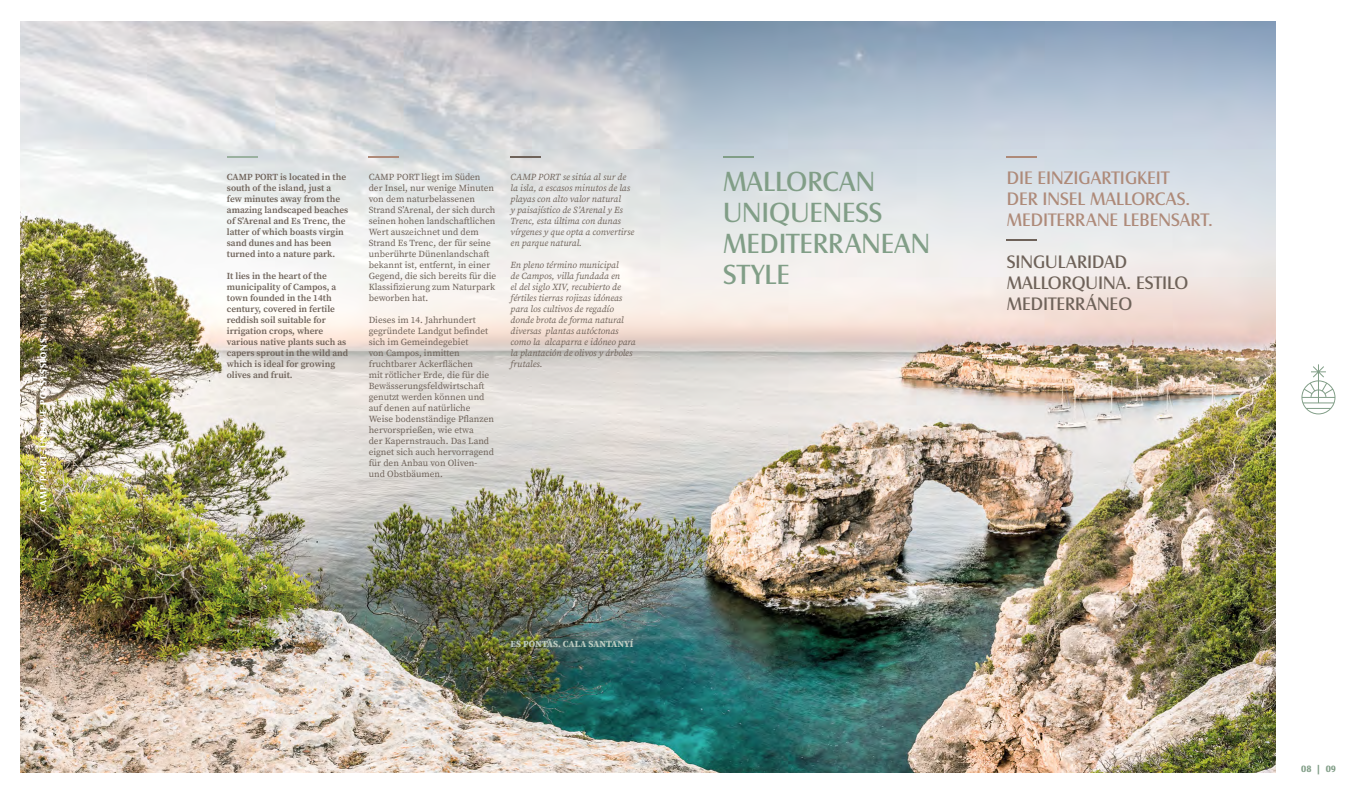
<style>
.page{position:relative;width:1361px;height:794px;background:#fff}
.page>*{position:absolute;margin:0;border:0;box-sizing:border-box;transform-origin:0 0}
.t1{font:28.8px/31px "Castle EF";color:#819e87}
.t2{font:18.8px/21px "Castle EF";color:#ae8a79}
.t3{font:18.8px/21px "Castle EF";color:#6e6259}
.t4{font:700 9.5px "Castle EF";letter-spacing:.1em;color:#fff}
.t5{font:700 9.5px "Castle EF";color:#819e87}
.t6{font:9.2px/11px "Source Serif Pro";color:#6e6259}
.t7{font:italic 9.2px/11px "Source Serif Pro";color:#6e6259}
.t8{font:600 9.2px/11px "Source Serif Pro";color:#6e6259}
.t9{font:700 9.2px "Source Serif Pro";color:#c0cfc3}
.s1{font-weight:300}
</style>
<div class="page">
<img style="left:21px;top:21px;width:1255px;height:751px">
<svg style="left:1301px;top:364px;width:34px;height:50px"></svg>
<hr style="left:227px;top:156px;width:30px;height:1px;background:#9ab19f">
<hr style="left:723px;top:156px;width:30px;height:1px;background:#819e87">
<hr style="left:1006px;top:156px;width:31px;height:1px;background:#ae8a79">
<hr style="left:1006px;top:240px;width:31px;height:1px;background:#6e6259">
<hr style="left:369px;top:156px;width:30px;height:1px;background:#ae8a79">
<hr style="left:510px;top:156px;width:31px;height:1px;background:#6e6259">
<p class="t4" style="left:38px;top:512px;width:232px;rotate:-90deg">CAMP PORT. UNIQUE POSSESSIONS. <span class="s1">MALLORCA</span></p>
<p class="t8" style="left:227px;top:171px;width:123px">CAMP PORT is located in the south of the island, just a few minutes away from the amazing landscaped beaches of S’Arenal and Es Trenc, the latter of which boasts virgin sand dunes and has been turned into a nature park.</p>
<p class="t8" style="left:227px;top:270px;width:123px">It lies in the heart of the municipality of Campos, a town founded in the 14th century, covered in fertile reddish soil suitable for irrigation crops, where various native plants such as capers sprout in the wild and which is ideal for growing olives and fruit.</p>
<p class="t6" style="left:369px;top:171px;width:129px">CAMP PORT liegt im Süden der Insel, nur wenige Minuten von dem naturbelassenen<br>Strand S’Arenal, der sich durch seinen hohen landschaftlichen<br>Wert auszeichnet und dem<br>Strand Es Trenc, der für seine unberührte Dünenlandschaft bekannt ist, entfernt, in einer<br>Gegend, die sich bereits für die<br>Klassifizierung zum Naturpark beworben hat.</p>
<p class="t6" style="left:369px;top:314px;width:127px">Dieses im 14. Jahrhundert gegründete Landgut befindet sich im Gemeindegebiet<br>von Campos, inmitten fruchtbarer Ackerflächen<br>mit rötlicher Erde, die für die<br>Bewässerungsfeldwirtschaft genutzt werden können und auf denen auf natürliche<br>Weise bodenständige Pflanzen hervorsprießen, wie etwa<br>der Kapernstrauch. Das Land eignet sich auch hervorragend für den Anbau von Oliven&shy;und Obstbäumen.</p>
<p class="t7" style="left:510px;top:171px;width:125px">CAMP PORT se sitúa al sur de la isla, a escasos minutos de las playas con alto valor natural<br>y paisajístico de S’Arenal y Es<br>Trenc, esta última con dunas vírgenes y que opta a convertirse en parque natural.</p>
<p class="t7" style="left:510px;top:259px;width:127px">En pleno término municipal<br>de Campos, villa fundada en<br>el del siglo XIV, recubierto de fértiles tierras rojizas idóneas para los cultivos de regadío donde brota de forma natural diversas plantas autóctonas como la alcaparra e idóneo para la plantación de olivos y árboles frutales.</p>
<p class="t9" style="left:510px;top:637px;width:124px">ES PONTÀS. CALA SANTANYÍ</p>
<p class="t1" style="left:723px;top:166px;width:208px">MALLORCAN<br>UNIQUENESS<br>MEDITERRANEAN</p>
<p class="t1" style="left:723px;top:259px;width:68px">STYLE</p>
<p class="t2" style="left:1006px;top:168px;width:208px">DIE EINZIGARTIGKEIT<br>DER INSEL MALLORCAS.<br>MEDITERRANE LEBENSART.</p>
<p class="t3" style="left:1006px;top:251px;width:183px">SINGULARIDAD<br>MALLORQUINA. ESTILO<br>MEDITERRÁNEO</p>
<p class="t5" style="left:1301px;top:763px;width:37px">08 | 09</p>
</div>
